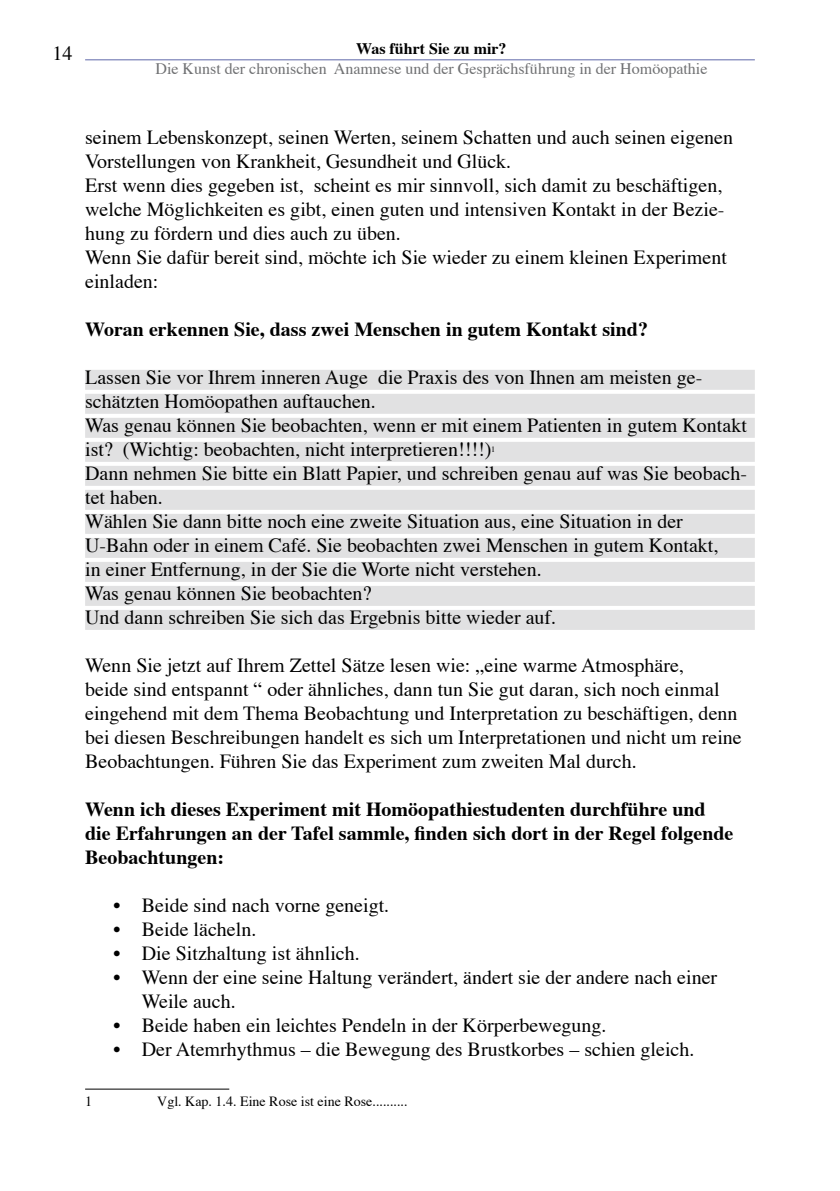
<style>
.page{position:relative;width:840px;height:1191px;background:#fff}
.page>*{position:absolute;margin:0;border:0;box-sizing:border-box;transform-origin:0 0}
.t1{font:20px/24px "Times";color:#000}
.t2{font:700 20px/24px "Times";color:#000}
.t3{font:16px "Times";color:#707173}
.t4{font:700 16px "Times";color:#000}
.t5{font:14px "Times";color:#000}
</style>
<div class="page">
<hr style="left:85px;top:59px;width:669px;height:1px;background:#5f67a9">
<div style="left:85px;top:370px;width:669px;height:20px;background:#e1e1e2"></div>
<div style="left:85px;top:394px;width:669px;height:20px;background:#e1e1e2"></div>
<div style="left:85px;top:418px;width:669px;height:20px;background:#e1e1e2"></div>
<div style="left:85px;top:442px;width:669px;height:20px;background:#e1e1e2"></div>
<div style="left:85px;top:466px;width:669px;height:20px;background:#e1e1e2"></div>
<div style="left:85px;top:490px;width:669px;height:20px;background:#e1e1e2"></div>
<div style="left:85px;top:514px;width:669px;height:20px;background:#e1e1e2"></div>
<div style="left:85px;top:538px;width:669px;height:20px;background:#e1e1e2"></div>
<div style="left:85px;top:562px;width:669px;height:20px;background:#e1e1e2"></div>
<div style="left:85px;top:586px;width:669px;height:20px;background:#e1e1e2"></div>
<div style="left:85px;top:610px;width:669px;height:20px;background:#e1e1e2"></div>
<hr style="left:85px;top:1088px;width:144px;height:1px;background:#000">
<p class="t1" style="left:52px;top:42px;width:10px">14</p>
<p class="t4" style="left:356px;top:38px;width:152px">Was führt Sie zu mir?</p>
<p class="t3" style="left:155px;top:59px;width:553px">Die Kunst der chronischen Anamnese und der Gesprächsführung in der Homöopathie</p>
<p class="t1" style="left:85px;top:126px;width:649px">seinem Lebenskonzept, seinen Werten, seinem Schatten und auch seinen eigenen Vorstellungen von Krankheit, Gesundheit und Glück.<br>Erst wenn dies gegeben ist, scheint es mir sinnvoll, sich damit zu beschäftigen, welche Möglichkeiten es gibt, einen guten und intensiven Kontakt in der Bezie&shy;hung zu fördern und dies auch zu üben.<br>Wenn Sie dafür bereit sind, möchte ich Sie wieder zu einem kleinen Experiment einladen:</p>
<p class="t2" style="left:85px;top:318px;width:564px">Woran erkennen Sie, dass zwei Menschen in gutem Kontakt sind?</p>
<p class="t1" style="left:85px;top:366px;width:663px">Lassen Sie vor Ihrem inneren Auge die Praxis des von Ihnen am meisten ge&shy;schätzten Homöopathen auftauchen.<br>Was genau können Sie beobachten, wenn er mit einem Patienten in gutem Kontakt ist? (Wichtig: beobachten, nicht interpretieren!!!!)<br>Dann nehmen Sie bitte ein Blatt Papier, und schreiben genau auf was Sie beobach&shy;tet haben.<br>Wählen Sie dann bitte noch eine zweite Situation aus, eine Situation in der U-Bahn oder in einem Café. Sie beobachten zwei Menschen in gutem Kontakt,<br>in einer Entfernung, in der Sie die Worte nicht verstehen.<br>Was genau können Sie beobachten?<br>Und dann schreiben Sie sich das Ergebnis bitte wieder auf.</p>
<p class="t1" style="left:85px;top:654px;width:658px">Wenn Sie jetzt auf Ihrem Zettel Sätze lesen wie: „eine warme Atmosphäre,<br>beide sind entspannt “ oder ähnliches, dann tun Sie gut daran, sich noch einmal eingehend mit dem Thema Beobachtung und Interpretation zu beschäftigen, denn bei diesen Beschreibungen handelt es sich um Interpretationen und nicht um reine Beobachtungen. Führen Sie das Experiment zum zweiten Mal durch.</p>
<p class="t2" style="left:85px;top:798px;width:649px">Wenn ich dieses Experiment mit Homöopathiestudenten durchführe und die Erfahrungen an der Tafel sammle, finden sich dort in der Regel folgende<br>Beobachtungen:</p>
<p class="t1" style="left:113px;top:894px;width:277px">• Beide sind nach vorne geneigt.</p>
<p class="t1" style="left:113px;top:918px;width:144px">• Beide lächeln.</p>
<p class="t1" style="left:113px;top:942px;width:248px">• Die Sitzhaltung ist ähnlich.</p>
<p class="t1" style="left:142px;top:966px;width:576px;text-indent:-28px">• Wenn der eine seine Haltung verändert, ändert sie der andere nach einer<br>Weile auch.</p>
<p class="t1" style="left:113px;top:1014px;width:494px">• Beide haben ein leichtes Pendeln in der Körperbewegung.</p>
<p class="t1" style="left:113px;top:1038px;width:582px">• Der Atemrhythmus – die Bewegung des Brustkorbes – schien gleich.</p>
<p class="t5" style="left:157px;top:1092px;width:252px">Vgl. Kap. 1 .4. Eine Rose ist eine Rose..........</p>
</div>
